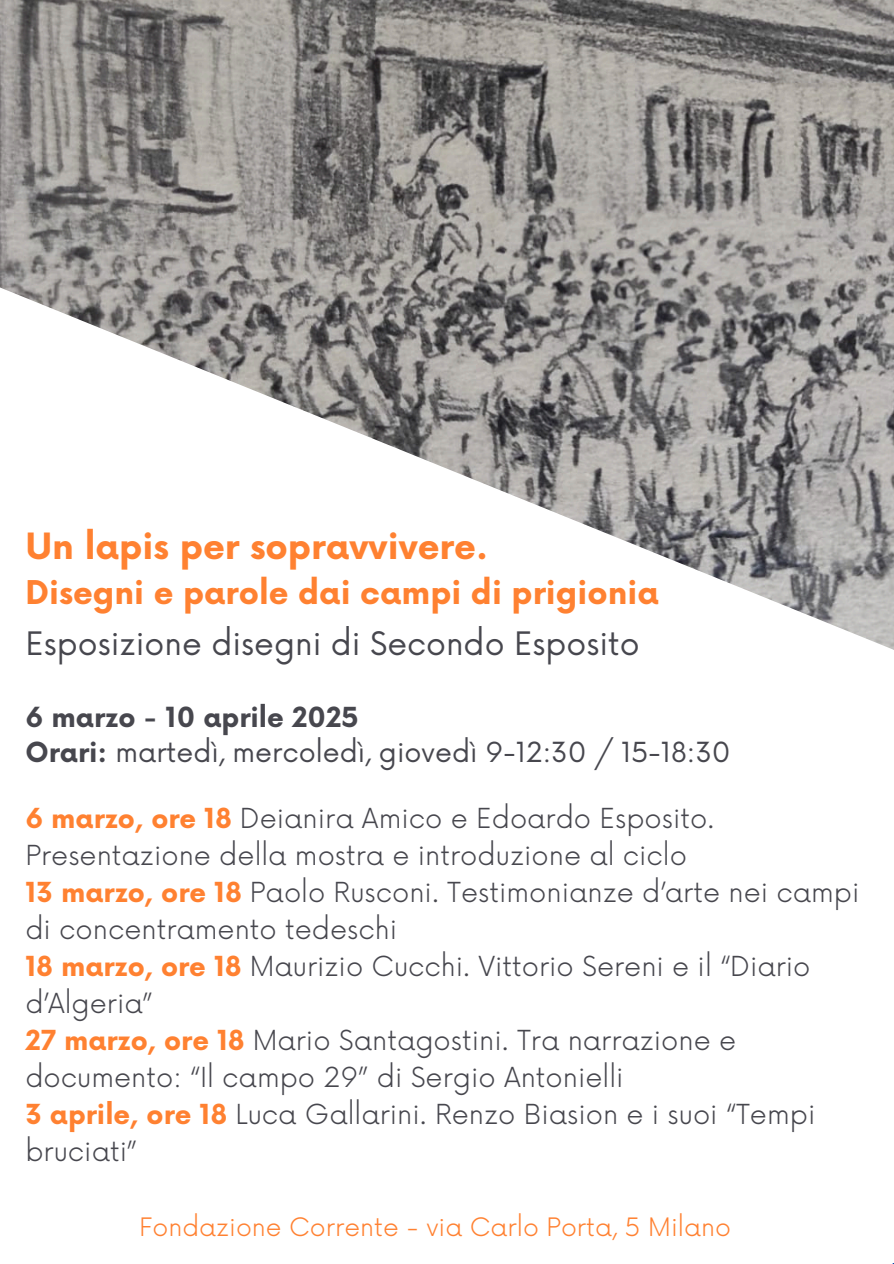
<style>
.page{position:relative;width:894px;height:1264px;background:#fff}
.page>*{position:absolute;margin:0;border:0;box-sizing:border-box;transform-origin:0 0}
.t1{font:700 35.25px "Now";color:#ff8131}
.t2{font:700 31.8px "Now";color:#ff8131}
.t3{font:31.5px "Now";color:#47474e}
.t4{font:27px "Now";color:#47474e}
.t5{font:700 27px "Now";color:#47474e}
.t6{font:300 26.85px/36.9px "Now";color:#47474e}
.t7{font:300 24.75px "Now";color:#ff8131}
.s1{font-weight:700}
.s2{font-weight:700;color:#ff8131}
</style>
<div class="page">
<img style="left:0;top:0;width:893px;height:223px">
<svg style="left:0;top:223px;width:893px;height:427px"></svg>
<p class="t1" style="left:25px;top:527px;width:464px">Un lapis per sopravvivere.</p>
<p class="t2" style="left:25px;top:575px;width:634px">Disegni e parole dai campi di prigionia</p>
<p class="t3" style="left:25px;top:625px;width:615px">Esposizione disegni di Secondo Esposito</p>
<p class="t5" style="left:25px;top:702px;width:335px">6 marzo - 10 aprile 2025</p>
<p class="t4" style="left:25px;top:736px;width:706px"><span class="s1">Orari:</span> martedì, mercoledì, giovedì 9-12:30 / 15-18:30</p>
<h1 class="t6" style="left:25px;top:801px;width:690px"><span class="s2">6 marzo, ore 18</span> Deianira Amico e Edoardo Esposito.<br>Presentazione della mostra e introduzione al ciclo</h1>
<h2 class="t6" style="left:25px;top:875px;width:835px"><span class="s2">13 marzo, ore 18</span> Paolo Rusconi. Testimonianze d’arte nei campi di concentramento tedeschi</h2>
<p class="t6" style="left:25px;top:948px;width:786px"><span class="s2">18 marzo, ore 18</span> Maurizio Cucchi. Vittorio Sereni e il “Diario d’Algeria”</p>
<p class="t6" style="left:25px;top:1022px;width:712px"><span class="s2">27 marzo, ore 18</span> Mario Santagostini. Tra narrazione e documento: “Il campo 29” di Sergio Antonielli</p>
<p class="t6" style="left:25px;top:1096px;width:791px"><span class="s2">3 aprile, ore 18</span> Luca Gallarini. Renzo Biasion e i suoi “Tempi bruciati”</p>
<p class="t7" style="left:139px;top:1213px;width:593px">Fondazione Corrente - via Carlo Porta, 5 Milano</p>
</div>
